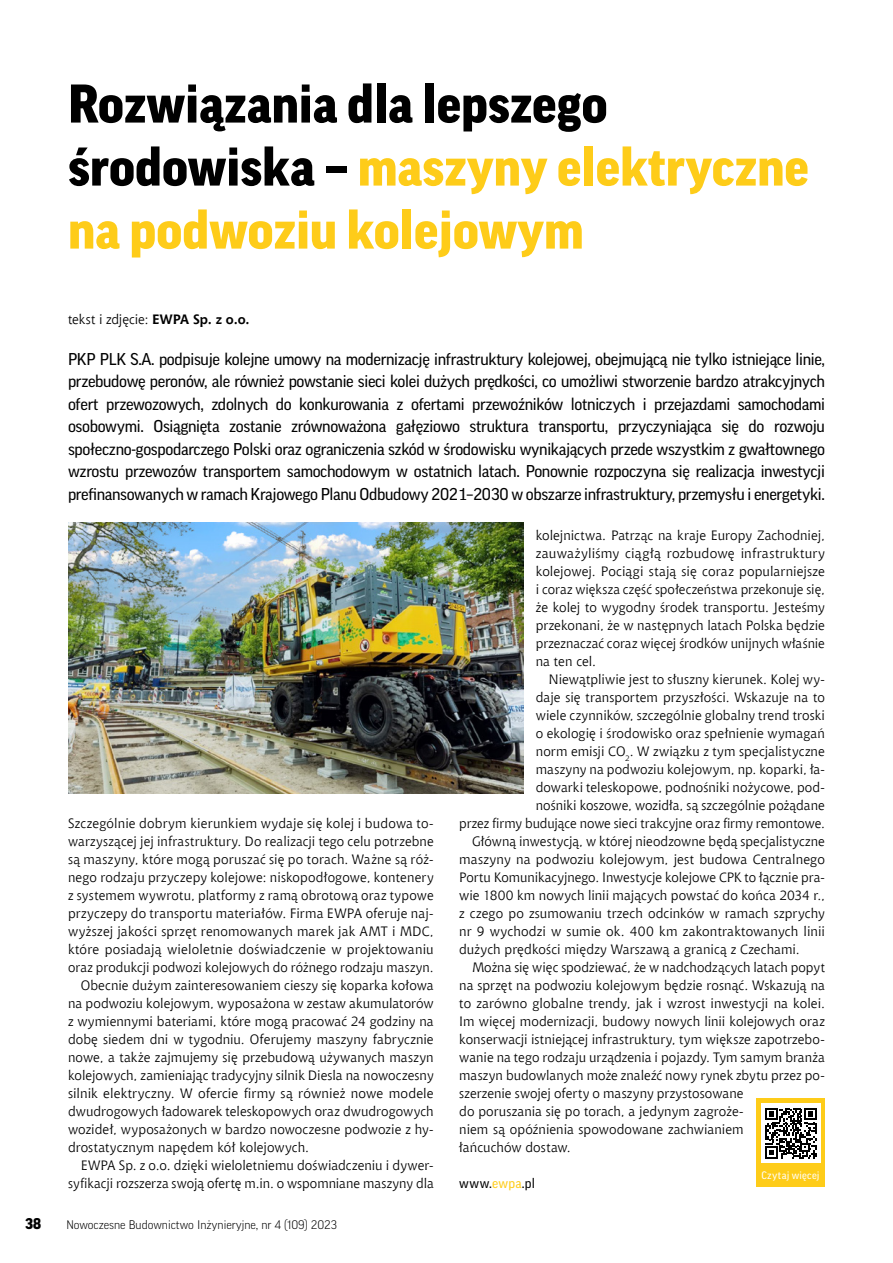
<style>
.page{position:relative;width:893px;height:1263px;background:#fff}
.page>*{position:absolute;margin:0;border:0;box-sizing:border-box;transform-origin:0 0}
.t1{font:900 52.5px/63px "Good Pro";color:#fecc19}
.t2{font:16.5px/22.5px "Good Pro";letter-spacing:-.02em;color:#000;text-align:justify}
.t3{font:900 15px "Good Pro";color:#000}
.t4{font:13.5px/18px "Chianti EU";letter-spacing:.005em;color:#000;text-align:justify}
.t5{font:13.5px "Good Pro";letter-spacing:.015em;color:#000}
.t6{font:300 12px "Good Pro";color:#000}
.t7{font:10.5px "Good Pro";letter-spacing:.02em;color:#fff}
.s1{color:#000}
.s2{font-weight:700}
.s3{color:#fecc19}
</style>
<div class="page">
<img style="left:68px;top:522px;width:455px;height:271px">
<div style="left:756px;top:1098px;width:69px;height:89px;background:#fecc19"></div>
<div style="left:761px;top:1103px;width:60px;height:60px;background:#fff"></div>
<svg style="left:765px;top:1108px;width:51px;height:51px"></svg>
<h1 class="t1" style="left:68px;top:72px;width:742px"><span class="s1">Rozwiązania dla lepszego środowiska –</span> maszyny elektryczne na podwoziu kolejowym</h1>
<p class="t4" style="left:68px;top:310px;width:183px">tekst i zdjęcie: <span class="s2">EWPA Sp. z o.o.</span></p>
<p class="t2" style="left:68px;top:348px;width:758px">PKP PLK S.A. podpisuje kolejne umowy na modernizację infrastruktury kolejowej, obejmującą nie tylko istniejące linie, przebudowę peronów, ale również powstanie sieci kolei dużych prędkości, co umożliwi stworzenie bardzo atrakcyjnych ofert przewozowych, zdolnych do konkurowania z ofertami przewoźników lotniczych i przejazdami samochodami osobowymi. Osiągnięta zostanie zrównoważona gałęziowo struktura transportu, przyczyniająca się do rozwoju społeczno-gospodarczego Polski oraz ograniczenia szkód w środowisku wynikających przede wszystkim z gwałtownego wzrostu przewozów transportem samochodowym w ostatnich latach. Ponownie rozpoczyna się realizacja inwestycji prefinansowanych w ramach Krajowego Planu Odbudowy 2021–2030 w obszarze infrastruktury, przemysłu i energetyki.</p>
<p class="t4" style="left:68px;top:814px;width:367px">Szczególnie dobrym kierunkiem wydaje się kolej i budowa to-</p>
<p class="t4" style="left:68px;top:832px;width:367px">warzyszącej jej infrastruktury. Do realizacji tego celu potrzebne</p>
<p class="t4" style="left:68px;top:850px;width:367px">są maszyny, które mogą poruszać się po torach. Ważne są róż-</p>
<p class="t4" style="left:68px;top:868px;width:367px">nego rodzaju przyczepy kolejowe: niskopodłogowe, kontenery</p>
<p class="t4" style="left:68px;top:886px;width:367px">z systemem wywrotu, platformy z ramą obrotową oraz typowe</p>
<p class="t4" style="left:68px;top:904px;width:367px">przyczepy do transportu materiałów. Firma EWPA oferuje naj-</p>
<p class="t4" style="left:68px;top:922px;width:367px">wyższej jakości sprzęt renomowanych marek jak AMT i MDC,</p>
<p class="t4" style="left:68px;top:940px;width:367px">które posiadają wieloletnie doświadczenie w projektowaniu</p>
<p class="t4" style="left:68px;top:958px;width:367px">oraz produkcji podwozi kolejowych do różnego rodzaju maszyn.</p>
<p class="t4" style="left:81px;top:976px;width:354px">Obecnie dużym zainteresowaniem cieszy się koparka kołowa</p>
<p class="t4" style="left:68px;top:994px;width:367px">na podwoziu kolejowym, wyposażona w zestaw akumulatorów</p>
<p class="t4" style="left:68px;top:1012px;width:367px">z wymiennymi bateriami, które mogą pracować 24 godziny na</p>
<p class="t4" style="left:68px;top:1030px;width:367px">dobę siedem dni w tygodniu. Oferujemy maszyny fabrycznie</p>
<p class="t4" style="left:68px;top:1048px;width:367px">nowe, a także zajmujemy się przebudową używanych maszyn</p>
<p class="t4" style="left:68px;top:1066px;width:367px">kolejowych, zamieniając tradycyjny silnik Diesla na nowoczesny</p>
<p class="t4" style="left:68px;top:1084px;width:367px">silnik elektryczny. W ofercie firmy są również nowe modele</p>
<p class="t4" style="left:68px;top:1102px;width:367px">dwudrogowych ładowarek teleskopowych oraz dwudrogowych</p>
<p class="t4" style="left:68px;top:1120px;width:367px">wozideł, wyposażonych w bardzo nowoczesne podwozie z hy-</p>
<p class="t4" style="left:68px;top:1138px;width:242px">drostatycznym napędem kół kolejowych.</p>
<p class="t4" style="left:81px;top:1156px;width:354px">EWPA Sp. z o.o. dzięki wieloletniemu doświadczeniu i dywer-</p>
<p class="t4" style="left:68px;top:1174px;width:367px">syfikacji rozszerza swoją ofertę m.in. o wspomniane maszyny dla</p>
<p class="t3" style="left:25px;top:1215px;width:17px">38</p>
<p class="t6" style="left:66px;top:1218px;width:272px">Nowoczesne Budownictwo Inżynieryjne, nr 4 (109) 2023</p>
<p class="t4" style="left:536px;top:526px;width:291px">kolejnictwa. Patrząc na kraje Europy Zachodniej, zauważyliśmy ciągłą rozbudowę infrastruktury kolejowej. Pociągi stają się coraz popularniejsze i coraz większa część społeczeństwa przekonuje się, że kolej to wygodny środek transportu. Jesteśmy przekonani, że w następnych latach Polska będzie przeznaczać coraz więcej środków unijnych właśnie na ten cel.</p>
<p class="t4" style="left:549px;top:670px;width:278px">Niewątpliwie jest to słuszny kierunek. Kolej wy-</p>
<p class="t4" style="left:536px;top:688px;width:291px">daje się transportem przyszłości. Wskazuje na to</p>
<p class="t4" style="left:536px;top:706px;width:291px">wiele czynników, szczególnie globalny trend troski</p>
<p class="t4" style="left:536px;top:724px;width:291px">o ekologię i środowisko oraz spełnienie wymagań</p>
<p class="t4" style="left:536px;top:742px;width:291px">norm emisji CO<sub>2</sub>. W związku z tym specjalistyczne</p>
<p class="t4" style="left:536px;top:760px;width:291px">maszyny na podwoziu kolejowym, np. koparki, ła-</p>
<p class="t4" style="left:536px;top:778px;width:291px">dowarki teleskopowe, podnośniki nożycowe, pod-</p>
<p class="t4" style="left:536px;top:796px;width:291px">nośniki koszowe, wozidła, są szczególnie pożądane</p>
<p class="t4" style="left:459px;top:814px;width:367px">przez firmy budujące nowe sieci trakcyjne oraz firmy remontowe.</p>
<p class="t4" style="left:472px;top:832px;width:354px">Główną inwestycją, w której nieodzowne będą specjalistyczne</p>
<p class="t4" style="left:459px;top:850px;width:367px">maszyny na podwoziu kolejowym, jest budowa Centralnego</p>
<p class="t4" style="left:459px;top:868px;width:367px">Portu Komunikacyjnego. Inwestycje kolejowe CPK to łącznie pra-</p>
<p class="t4" style="left:459px;top:886px;width:367px">wie 1800 km nowych linii mających powstać do końca 2034 r.,</p>
<p class="t4" style="left:459px;top:904px;width:367px">z czego po zsumowaniu trzech odcinków w ramach szprychy</p>
<p class="t4" style="left:459px;top:922px;width:367px">nr 9 wychodzi w sumie ok. 400 km zakontraktowanych linii</p>
<p class="t4" style="left:459px;top:940px;width:342px">dużych prędkości między Warszawą a granicą z Czechami.</p>
<p class="t4" style="left:472px;top:958px;width:354px">Można się więc spodziewać, że w nadchodzących latach popyt</p>
<p class="t4" style="left:459px;top:976px;width:367px">na sprzęt na podwoziu kolejowym będzie rosnąć. Wskazują na</p>
<p class="t4" style="left:459px;top:994px;width:367px">to zarówno globalne trendy, jak i wzrost inwestycji na kolei.</p>
<p class="t4" style="left:459px;top:1012px;width:367px">Im więcej modernizacji, budowy nowych linii kolejowych oraz</p>
<p class="t4" style="left:459px;top:1030px;width:367px">konserwacji istniejącej infrastruktury, tym większe zapotrzebo-</p>
<p class="t4" style="left:459px;top:1048px;width:367px">wanie na tego rodzaju urządzenia i pojazdy. Tym samym branża</p>
<p class="t4" style="left:459px;top:1066px;width:367px">maszyn budowlanych może znaleźć nowy rynek zbytu przez po-</p>
<p class="t4" style="left:459px;top:1084px;width:286px">szerzenie swojej oferty o maszyny przystosowane</p>
<p class="t4" style="left:459px;top:1102px;width:286px">do poruszania się po torach, a jedynym zagroże-</p>
<p class="t4" style="left:459px;top:1120px;width:286px">niem są opóźnienia spowodowane zachwianiem</p>
<p class="t4" style="left:459px;top:1138px;width:113px">łańcuchów dostaw.</p>
<p class="t5" style="left:459px;top:1175px;width:77px">www.<span class="s3">ewpa</span>.pl</p>
<p class="t7" style="left:761px;top:1169px;width:60px">Czytaj więcej</p>
</div>
